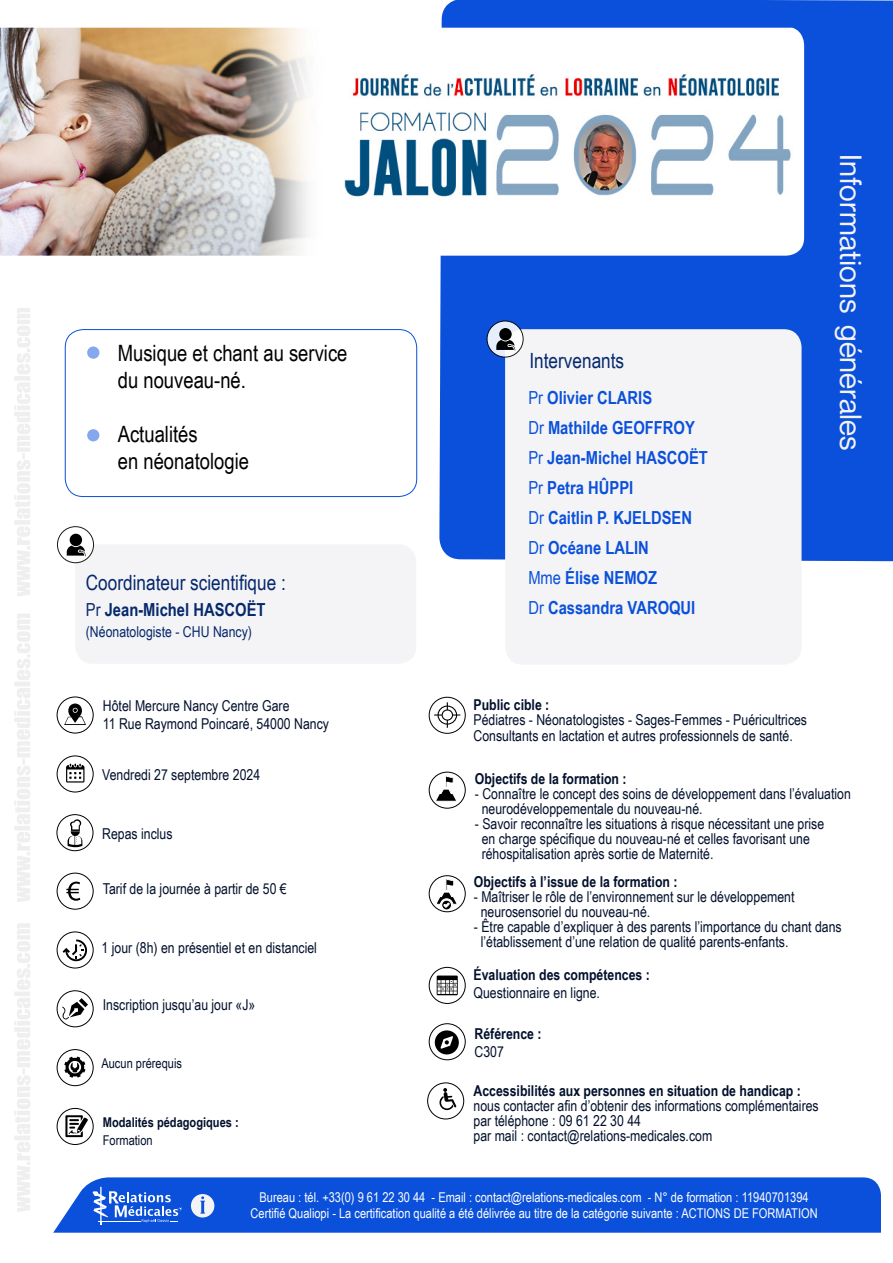
<style>
.page{position:relative;width:893px;height:1263px;background:#fff}
.page>*{position:absolute;margin:0;border:0;box-sizing:border-box;transform-origin:0 0}
.t1{font:30px "Neue Montreal";color:#f4f4f6}
.t2{font:22.5px/27px "Arial Narrow";color:#000}
.t3{font:21px "Arial Narrow";color:#06286d}
.t4{font:700 18px/30px "Arial Narrow";color:#0b50da}
.t5{font:700 18px "Arial Narrow";color:#06286d}
.t6{font:15px/15px "Arial Narrow";color:#02102c}
.t7{font:700 15px/18px "Arial Narrow";color:#02102c}
.t8{font:15px "Arial Narrow";color:#06286d}
.t9{font:13.5px/16.5px "Arial Narrow";color:#fff;text-align:center}
.t10{font:700 13.5px/18px "Arial Narrow";color:#02102c}
.t11{font:13.5px "Arial Narrow";color:#02102c}
.s1{font-weight:400}
.s2{font-weight:700}
</style>
<div class="page">
<div style="left:439px;top:0;width:454px;height:562px;background:#0b50da"></div>
<div style="left:505px;top:329px;width:296px;height:336px;background:#f4f4f6;border-radius:18px"></div>
<div style="left:65px;top:329px;width:352px;height:168px;border:1px solid #0b50da;border-radius:18px"></div>
<div style="left:75px;top:544px;width:341px;height:120px;background:#f4f4f6;border-radius:18px"></div>
<div style="left:87px;top:346px;width:12px;height:13px;background:#85a8ed;border-radius:50%"></div>
<div style="left:87px;top:429px;width:12px;height:12px;background:#85a8ed;border-radius:50%"></div>
<svg style="left:487px;top:321px;width:36px;height:36px"></svg>
<div style="left:487px;top:321px;width:36px;height:36px;border:1px solid #000;border-radius:50%"></div>
<div style="left:499px;top:328px;width:13px;height:12px;background:#000;border-radius:50%"></div>
<svg style="left:496px;top:340px;width:19px;height:11px"></svg>
<svg style="left:57px;top:527px;width:37px;height:36px"></svg>
<div style="left:57px;top:526px;width:37px;height:37px;border:1px solid #000;border-radius:50%"></div>
<div style="left:70px;top:534px;width:12px;height:12px;background:#000;border-radius:50%"></div>
<svg style="left:67px;top:545px;width:19px;height:11px"></svg>
<div style="left:53px;top:1177px;width:828px;height:56px;background:#0b50da"></div>
<svg style="left:93px;top:1187px;width:89px;height:37px;background:#457ae2"></svg>
<div style="left:191px;top:1194px;width:23px;height:23px;background:#f4f4f6;border-radius:50%"></div>
<svg style="left:200px;top:1196px;width:5px;height:17px"></svg>
<svg style="left:57px;top:1108px;width:36px;height:36px"></svg>
<div style="left:57px;top:1108px;width:36px;height:37px;border:1px solid #000;border-radius:50%"></div>
<svg style="left:65px;top:1115px;width:23px;height:22px"></svg>
<div style="left:57px;top:1049px;width:36px;height:37px;border:1px solid #000;border-radius:50%"></div>
<svg style="left:64px;top:1056px;width:21px;height:22px"></svg>
<div style="left:57px;top:873px;width:36px;height:36px;border:1px solid #000;border-radius:50%"></div>
<svg style="left:66px;top:881px;width:14px;height:20px"></svg>
<div style="left:57px;top:932px;width:36px;height:36px;border:1px solid #000;border-radius:50%"></div>
<svg style="left:63px;top:939px;width:24px;height:22px"></svg>
<div style="left:57px;top:990px;width:36px;height:37px;border:1px solid #000;border-radius:50%"></div>
<svg style="left:62px;top:998px;width:26px;height:22px"></svg>
<div style="left:57px;top:756px;width:36px;height:36px;border:1px solid #000;border-radius:50%"></div>
<svg style="left:66px;top:764px;width:18px;height:18px"></svg>
<div style="left:57px;top:697px;width:36px;height:36px;border:1px solid #000;border-radius:50%"></div>
<svg style="left:64px;top:703px;width:22px;height:22px"></svg>
<div style="left:57px;top:814px;width:36px;height:37px;border:1px solid #000;border-radius:50%"></div>
<svg style="left:68px;top:819px;width:14px;height:28px"></svg>
<svg style="left:429px;top:697px;width:36px;height:36px"></svg>
<div style="left:429px;top:697px;width:36px;height:37px;border:1px solid #000;border-radius:50%"></div>
<svg style="left:434px;top:702px;width:26px;height:26px"></svg>
<div style="left:427px;top:1082px;width:37px;height:37px;border:1px solid #000;border-radius:50%"></div>
<svg style="left:439px;top:1088px;width:17px;height:22px"></svg>
<svg style="left:429px;top:967px;width:36px;height:36px"></svg>
<div style="left:429px;top:967px;width:36px;height:37px;border:1px solid #000;border-radius:50%"></div>
<svg style="left:437px;top:975px;width:21px;height:20px"></svg>
<div style="left:429px;top:875px;width:36px;height:37px;border:1px solid #000;border-radius:50%"></div>
<svg style="left:436px;top:878px;width:22px;height:33px"></svg>
<div style="left:429px;top:772px;width:36px;height:36px;border:1px solid #000;border-radius:50%"></div>
<svg style="left:435px;top:775px;width:22px;height:27px"></svg>
<svg style="left:429px;top:1024px;width:36px;height:36px"></svg>
<div style="left:429px;top:1023px;width:36px;height:37px;border:1px solid #000;border-radius:50%"></div>
<svg style="left:434px;top:1029px;width:26px;height:27px"></svg>
<img style="left:0;top:28px;width:804px;height:228px">
<svg style="left:14px;top:308px;width:16px;height:904px"></svg>
<p class="t2" style="left:118px;top:339px;width:231px">Musique et chant au service du nouveau-né.</p>
<p class="t2" style="left:118px;top:420px;width:133px">Actualités<br>en néonatologie</p>
<p class="t3" style="left:86px;top:567px;width:202px">Coordinateur scientifique :</p>
<p class="t5" style="left:86px;top:596px;width:181px"><span class="s1">Pr</span> Jean-Michel HASCOËT</p>
<p class="t8" style="left:86px;top:620px;width:168px">(Néonatologiste - CHU Nancy)</p>
<p class="t6" style="left:103px;top:698px;width:188px">Hôtel Mercure Nancy Centre Gare</p>
<p class="t6" style="left:103px;top:716px;width:228px">11 Rue Raymond Poincaré, 54000 Nancy</p>
<p class="t6" style="left:102px;top:767px;width:159px">Vendredi 27 septembre 2024</p>
<p class="t6" style="left:102px;top:825px;width:72px">Repas inclus</p>
<p class="t6" style="left:103px;top:881px;width:185px">Tarif de la journée à partir de 50 €</p>
<p class="t6" style="left:102px;top:939px;width:217px">1 jour (8h) en présentiel et en distanciel</p>
<p class="t6" style="left:103px;top:997px;width:154px">Inscription jusqu’au jour «J»</p>
<p class="t11" style="left:101px;top:1053px;width:82px">Aucun prérequis</p>
<p class="t10" style="left:103px;top:1112px;width:137px">Modalités pédagogiques :<br><span class="s1">Formation</span></p>
<p class="t3" style="left:529px;top:345px;width:96px">Intervenants</p>
<p class="t4" style="left:528px;top:382px;width:125px"><span class="s1">Pr</span> Olivier CLARIS</p>
<p class="t4" style="left:528px;top:412px;width:168px"><span class="s1">Dr</span> Mathilde GEOFFROY</p>
<p class="t4" style="left:528px;top:442px;width:181px"><span class="s1">Pr</span> Jean-Michel HASCOËT</p>
<p class="t4" style="left:528px;top:472px;width:106px"><span class="s1">Pr</span> Petra HÛPPI</p>
<p class="t4" style="left:528px;top:502px;width:165px"><span class="s1">Dr</span> Caitlin P. KJELDSEN</p>
<p class="t4" style="left:528px;top:532px;width:122px"><span class="s1">Dr</span> Océane LALIN</p>
<p class="t4" style="left:528px;top:562px;width:169px"><span class="s1">Mme</span> Élise NEMOZ<br><span class="s1">Dr</span> Cassandra VAROQUI</p>
<p class="t1" style="left:869px;top:154px;width:298px;rotate:90deg">Informations générales</p>
<p class="t6" style="left:473px;top:696px;width:335px;line-height:15.6px"><span class="s2">Public cible :<br></span>Pédiatres - Néonatologistes - Sages-Femmes - Puéricultrices<br>Consultants en lactation et autres professionnels de santé.</p>
<p class="t7" style="left:475px;top:768px;width:153px">Objectifs de la formation :</p>
<p class="t6" style="left:482px;top:785px;width:371px;text-indent:-7px">- Connaître le concept des soins de développement dans l’évaluation neurodéveloppementale du nouveau-né.</p>
<p class="t6" style="left:482px;top:815px;width:344px;text-indent:-7px">- Savoir reconnaître les situations à risque nécessitant une prise en charge spécifique du nouveau-né et celles favorisant une réhospitalisation après sortie de Maternité.</p>
<p class="t7" style="left:474px;top:871px;width:205px">Objectifs à l’issue de la formation :</p>
<p class="t6" style="left:481px;top:888px;width:315px;text-indent:-7px">- Maîtriser le rôle de l’environnement sur le développement neurosensoriel du nouveau-né.</p>
<p class="t6" style="left:481px;top:918px;width:363px;text-indent:-7px">- Être capable d’expliquer à des parents l’importance du chant dans l’établissement d’une relation de qualité parents-enfants.</p>
<p class="t7" style="left:473px;top:965px;width:178px">Évaluation des compétences :<br><span class="s1">Questionnaire en ligne.</span></p>
<p class="t7" style="left:475px;top:1024px;width:68px">Référence :<br><span class="s1">C307</span></p>
<p class="t6" style="left:473px;top:1082px;width:347px"><span class="s2">Accessibilités aux personnes en situation de handicap : </span>nous contacter afin d’obtenir des informations complémentaires</p>
<p class="t6" style="left:473px;top:1112px;width:240px">par téléphone : 09 61 22 30 44<br>par mail : contact@relations-medicales.com</p>
<p class="t9" style="left:250px;top:1188px;width:569px">Bureau : tél. +33(0) 9 61 22 30 44 - Email : contact@relations-medicales.com - N° de formation : 11940701394<br>Certifié Qualiopi - La certification qualité a été délivrée au titre de la catégorie suivante : ACTIONS DE FORMATION</p>
</div>
